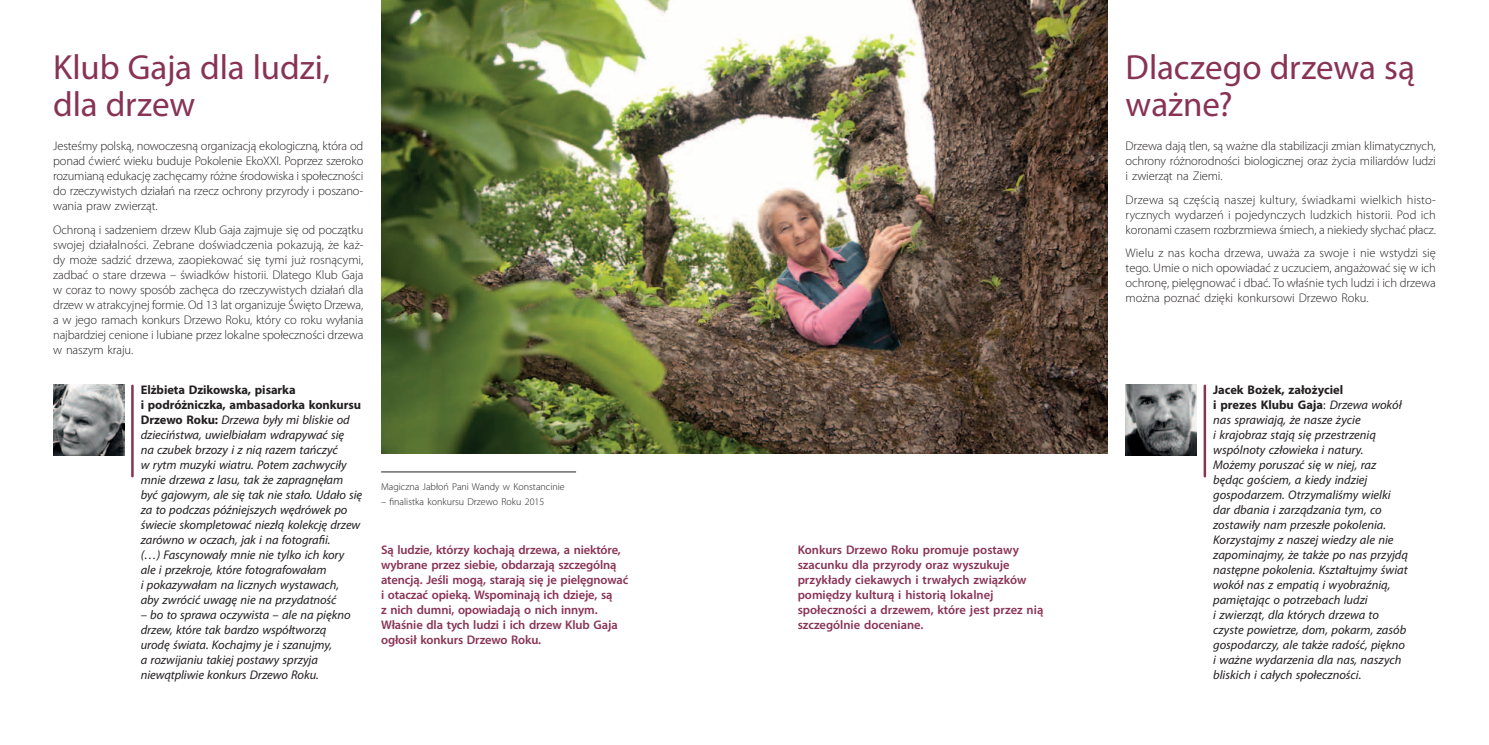
<style>
.page{position:relative;width:1489px;height:745px;background:#fff}
.page>*{position:absolute;margin:0;border:0;box-sizing:border-box;transform-origin:0 0}
.t1{font:35px/36.2px "Myriad Pro";letter-spacing:-.005em;color:#883353}
.t2{font:italic 12.5px/15px "Myriad Pro";letter-spacing:-.005em;color:#231f20}
.t3{font:300 12.5px/15px "Myriad Pro";letter-spacing:-.01em;color:#231f20;text-align:justify}
.t4{font:600 12.5px/15px "Myriad Pro";letter-spacing:-.01em;color:#883353}
.t5{font:300 10px "Myriad Pro";color:#231f20}
.s1{font-weight:700;font-style:normal}
.s2{font-style:normal}
</style>
<div class="page">
<img style="left:1125px;top:384px;width:71px;height:71px">
<hr style="left:1203px;top:385px;width:2px;height:91px;background:#883353">
<hr style="left:131px;top:385px;width:3px;height:91px;background:#883353">
<hr style="left:381px;top:471px;width:195px;height:1px;background:#231f20">
<img style="left:381px;top:0;width:726px;height:452px">
<img style="left:53px;top:384px;width:71px;height:71px">
<h1 class="t1" style="left:53px;top:49px;width:278px">Klub Gaja dla ludzi, dla drzew</h1>
<p class="t3" style="left:53px;top:138px;width:312px">Jesteśmy polską, nowoczesną organizacją ekologiczną, która od ponad ćwierć wieku buduje Pokolenie EkoXXI. Poprzez szeroko rozumianą edukację zachęcamy różne środowiska i społeczności do rzeczywistych działań na rzecz ochrony przyrody i poszano&shy;wania praw zwierząt.</p>
<p class="t3" style="left:53px;top:222px;width:312px">Ochroną i sadzeniem drzew Klub Gaja zajmuje się od początku swojej działalności. Zebrane doświadczenia pokazują, że każ&shy;dy może sadzić drzewa, zaopiekować się tymi już rosnącymi, zadbać o stare drzewa – świadków historii. Dlatego Klub Gaja w coraz to nowy sposób zachęca do rzeczywistych działań dla drzew w atrakcyjnej formie. Od 13 lat organizuje Święto Drzewa, a w jego ramach konkurs Drzewo Roku, który co roku wyłania najbardziej cenione i lubiane przez lokalne społeczności drzewa w naszym kraju.</p>
<p class="t2" style="left:141px;top:382px;width:223px"><span class="s1">Elżbieta Dzikowska, pisarka<br>i podróżniczka, ambasadorka konkursu Drzewo Roku:</span> Drzewa były mi bliskie od dzieciństwa, uwielbiałam wdrapywać się<br>na czubek brzozy i z nią razem tańczyć<br>w rytm muzyki wiatru. Potem zachwyciły mnie drzewa z lasu, tak że zapragnęłam być gajowym, ale się tak nie stało. Udało się za to podczas późniejszych wędrówek po świecie skompletować niezłą kolekcję drzew zarówno w oczach, jak i na fotografii.<br>(…) Fascynowały mnie nie tylko ich kory ale i przekroje, które fotografowałam<br>i pokazywałam na licznych wystawach,<br>aby zwrócić uwagę nie na przydatność</p>
<p class="t2" style="left:141px;top:607px;width:211px">– bo to sprawa oczywista – ale na piękno drzew, które tak bardzo współtworzą urodę świata. Kochajmy je i szanujmy,<br>a rozwijaniu takiej postawy sprzyja niewątpliwie konkurs Drzewo Roku.</p>
<p class="t5" style="left:381px;top:481px;width:185px">Magiczna Jabłoń Pani Wandy w Konstancinie</p>
<p class="t5" style="left:381px;top:496px;width:165px">– finalistka konkursu Drzewo Roku 2015</p>
<p class="t4" style="left:381px;top:541px;width:249px">Są ludzie, którzy kochają drzewa, a niektóre, wybrane przez siebie, obdarzają szczególną atencją. Jeśli mogą, starają się je pielęgnować i otaczać opieką. Wspominają ich dzieje, są<br>z nich dumni, opowiadają o nich innym.<br>Właśnie dla tych ludzi i ich drzew Klub Gaja ogłosił konkurs Drzewo Roku.</p>
<p class="t4" style="left:797px;top:541px;width:247px">Konkurs Drzewo Roku promuje postawy szacunku dla przyrody oraz wyszukuje przykłady ciekawych i trwałych związków pomiędzy kulturą i historią lokalnej społeczności a drzewem, które jest przez nią szczególnie doceniane.</p>
<h1 class="t1" style="left:1125px;top:49px;width:291px">Dlaczego drzewa są ważne?</h1>
<p class="t3" style="left:1125px;top:138px;width:312px">Drzewa dają tlen, są ważne dla stabilizacji zmian klimatycznych, ochrony różnorodności biologicznej oraz życia miliardów ludzi i zwierząt na Ziemi.</p>
<p class="t3" style="left:1125px;top:192px;width:312px">Drzewa są częścią naszej kultury, świadkami wielkich histo&shy;rycznych wydarzeń i pojedynczych ludzkich historii. Pod ich koronami czasem rozbrzmiewa śmiech, a niekiedy słychać płacz.</p>
<p class="t3" style="left:1125px;top:245px;width:312px">Wielu z nas kocha drzewa, uważa za swoje i nie wstydzi się tego. Umie o nich opowiadać z uczuciem, angażować się w ich ochronę, pielęgnować i dbać. To właśnie tych ludzi i ich drzewa można poznać dzięki konkursowi Drzewo Roku.</p>
<p class="t2" style="left:1213px;top:382px;width:196px"><span class="s1">Jacek Bożek, założyciel<br>i prezes Klubu Gaja</span><span class="s2">:</span> Drzewa wokół nas sprawiają, że nasze życie<br>i krajobraz stają się przestrzenią wspólnoty człowieka i natury.<br>Możemy poruszać się w niej, raz będąc gościem, a kiedy indziej gospodarzem. Otrzymaliśmy wielki dar dbania i zarządzania tym, co zostawiły nam przeszłe pokolenia.<br>Korzystajmy z naszej wiedzy ale nie zapominajmy, że także po nas przyjdą następne pokolenia. Kształtujmy świat wokół nas z empatią i wyobraźnią, pamiętając o potrzebach ludzi<br>i zwierząt, dla których drzewa to czyste powietrze, dom, pokarm, zasób gospodarczy, ale także radość, piękno i ważne wydarzenia dla nas, naszych bliskich i całych społeczności.</p>
</div>
